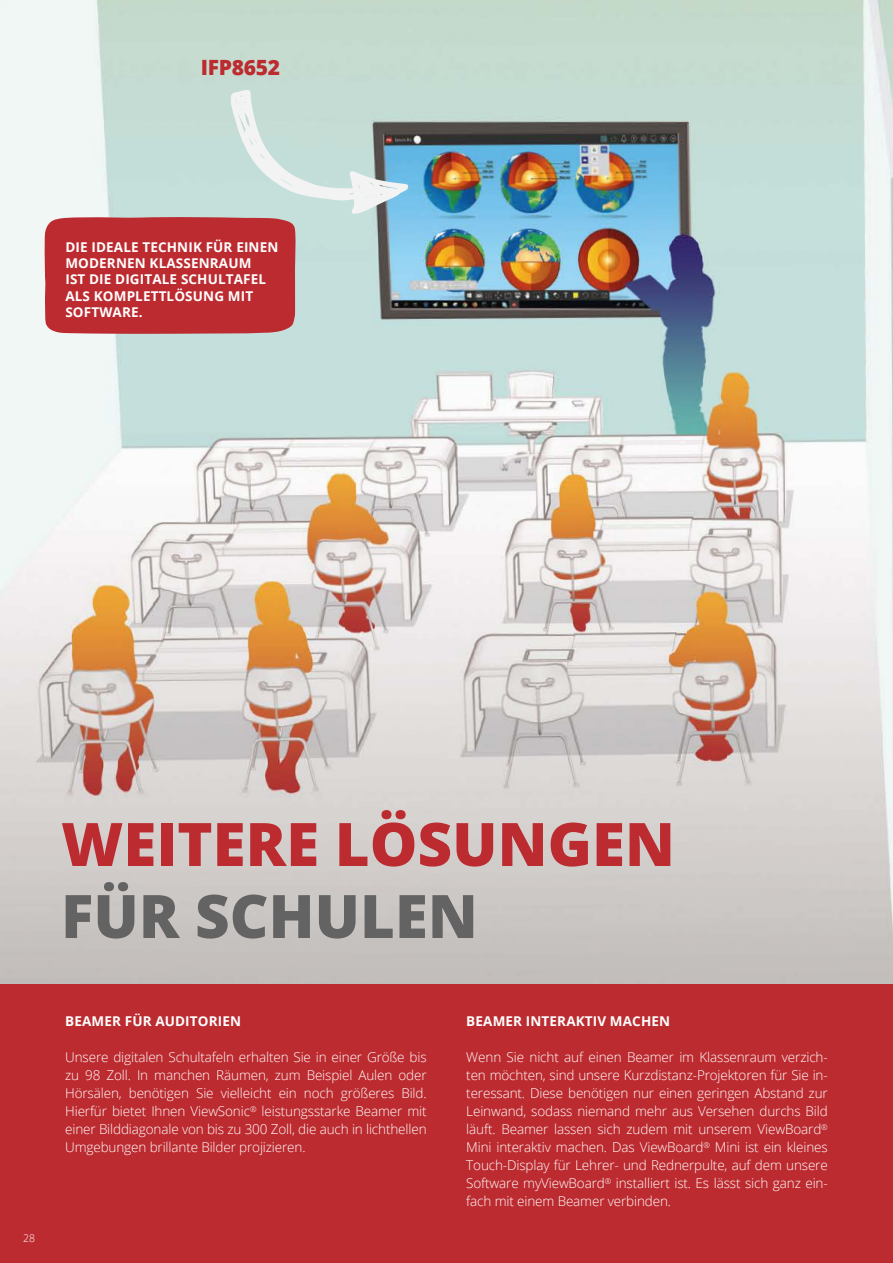
<style>
.page{position:relative;width:893px;height:1263px;background:#fff}
.page>*{position:absolute;margin:0;border:0;box-sizing:border-box;transform-origin:0 0}
.t1{font:800 60px "Open Sans";color:#bc2b30}
.t2{font:800 60px "Open Sans";color:#646363}
.t3{font:800 21px "Open Sans";letter-spacing:-.015em;color:#bc2b30}
.t4{font:300 13.5px/18px "Open Sans";letter-spacing:-.01em;color:#fff;text-align:justify}
.t5{font:700 13.5px/16.2px "Open Sans";letter-spacing:.01em;color:#fff}
.t6{font:300 10.5px "Open Sans";color:#fff}
</style>
<div class="page">
<img style="left:0;top:0;width:893px;height:984px">
<div style="left:0;top:984px;width:893px;height:279px;background:#bc2b30"></div>
<svg style="left:44px;top:89px;width:364px;height:245px;background:#c2a2a2"></svg>
<h2 class="t3" style="left:201px;top:51px;width:81px">IFP8652</h2>
<p class="t5" style="left:65px;top:239px;width:215px">DIE IDEALE TECHNIK FÜR EINEN<br>MODERNEN KLASSENRAUM<br>IST DIE DIGITALE SCHULTAFEL<br>ALS KOMPLETTLÖSUNG MIT<br>SOFTWARE.</p>
<h1 class="t1" style="left:61px;top:798px;width:615px">WEITERE LÖSUNGEN</h1>
<h1 class="t2" style="left:61px;top:870px;width:418px">FÜR SCHULEN</h1>
<p class="t5" style="left:65px;top:1013px;width:177px">BEAMER FÜR AUDITORIEN</p>
<p class="t4" style="left:65px;top:1048px;width:363px">Unsere digitalen Schultafeln erhalten Sie in einer Größe bis zu 98 Zoll. In manchen Räumen, zum Beispiel Aulen oder Hörsälen, benötigen Sie vielleicht ein noch größeres Bild.<br>Hierfür bietet Ihnen ViewSonic<sup>®</sup> leistungsstarke Beamer mit einer Bilddiagonale von bis zu 300 Zoll, die auch in lichthellen Umgebungen brillante Bilder projizieren.</p>
<p class="t6" style="left:23px;top:1231px;width:13px">28</p>
<p class="t5" style="left:466px;top:1013px;width:205px">BEAMER INTERAKTIV MACHEN</p>
<p class="t4" style="left:466px;top:1048px;width:363px">Wenn Sie nicht auf einen Beamer im Klassenraum verzich&shy;ten möchten, sind unsere Kurzdistanz-Projektoren für Sie in&shy;teressant. Diese benötigen nur einen geringen Abstand zur Leinwand, sodass niemand mehr aus Versehen durchs Bild läuft. Beamer lassen sich zudem mit unserem ViewBoard<sup>® </sup>Mini interaktiv machen. Das ViewBoard<sup>®</sup> Mini ist ein kleines Touch-Display für Lehrer- und Rednerpulte, auf dem unsere Software myViewBoard<sup>®</sup> installiert ist. Es lässt sich ganz ein&shy;fach mit einem Beamer verbinden.</p>
</div>
